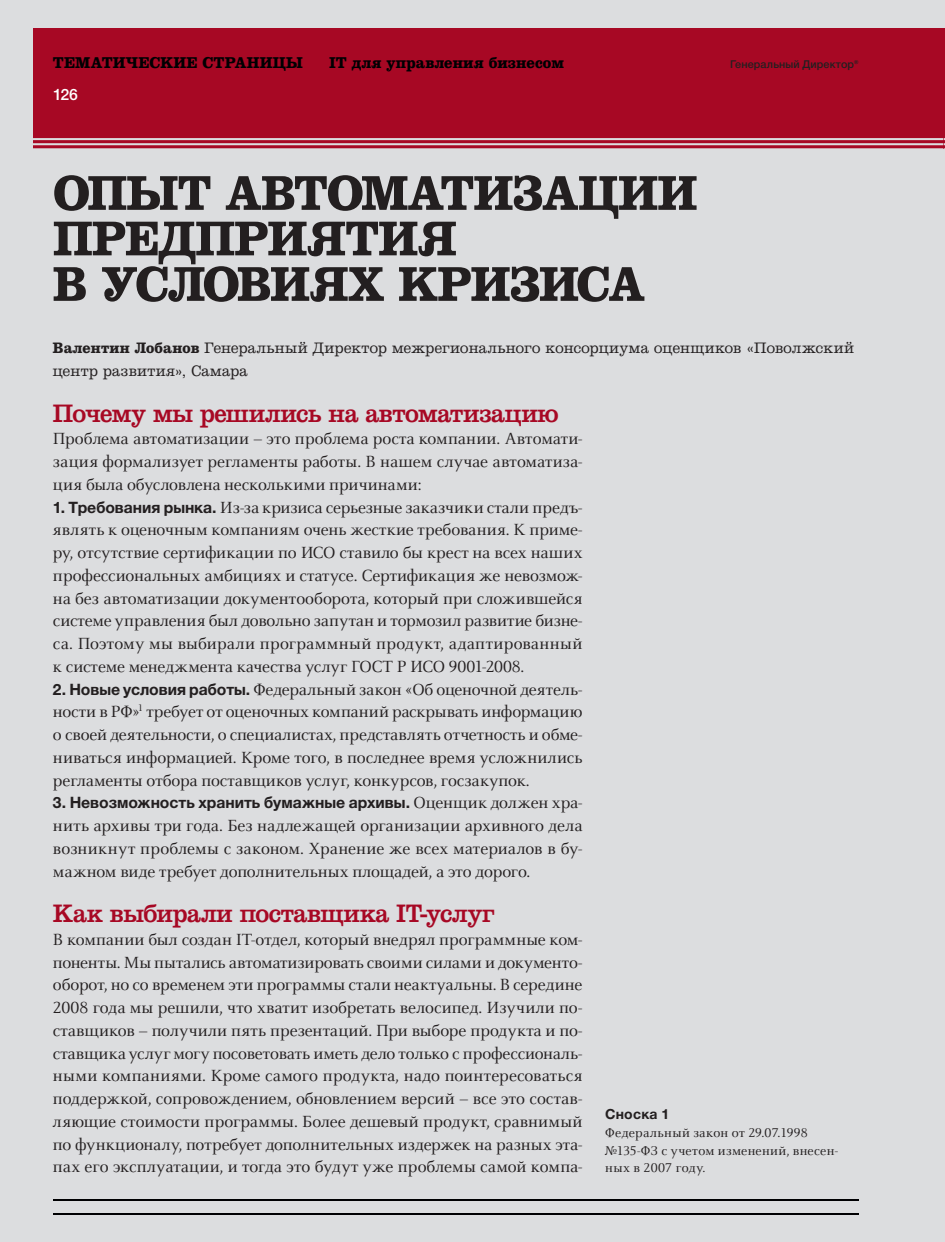
<style>
.page{position:relative;width:945px;height:1242px;background:#fff}
.page>*{position:absolute;margin:0;border:0;box-sizing:border-box;transform-origin:0 0}
.t1{font:700 50.75px/45.5px "IN Ventura";letter-spacing:-.025em;color:#231f20}
.t2{font:26.25px "IN Ventura";letter-spacing:-.015em;color:#a70824}
.t3{font:17.85px/22.8px "GD Celestial";color:#231f20;text-align:justify}
.t4{font:700 16.28px "IN Ventura";letter-spacing:.01em;color:#000002}
.t5{font:300 15.75px/22.8px "IN Ventura";letter-spacing:.015em;color:#231f20}
.t6{font:700 15.75px "Helvetica Neue Cyr";color:#231f20}
.t7{font:500 15.75px "Helvetica Neue Cyr";color:#fff}
.t8{font:14px/17.8px "GD Celestial";letter-spacing:.015em;color:#231f20}
.t9{font:500 10.85px "Helvetica Neue Cyr";letter-spacing:.01em;color:#231f20}
.s1{font-weight:700}
.s2{font-family:"Helvetica Neue Cyr";font-weight:700;font-size:15.75px}
.s3{font-family:"GD Celestial";font-weight:400;font-size:17.85px}
.s4{font-family:"Helvetica Neue Cyr";font-weight:700}
</style>
<div class="page">
<div style="left:0;top:0;width:943px;height:1242px;background:#dcdddf"></div>
<div style="left:33px;top:28px;width:910px;height:121px;background:#a70824"></div>
<hr style="left:53px;top:1213px;width:805px;height:2px;background:#000002">
<hr style="left:53px;top:1199px;width:805px;height:1px;background:#000002">
<hr style="left:33px;top:138px;width:910px;height:2px;background:#dcdddf">
<hr style="left:33px;top:143px;width:910px;height:2px;background:#dcdddf">
<hr style="left:33px;top:148px;width:910px;height:2px;background:#dcdddf">
<hr style="left:943px;top:0;width:1px;height:1242px;background:#dcdddf">
<hr style="left:943px;top:28px;width:1px;height:121px;background:#a70824">
<p class="t4" style="left:53px;top:57px;width:251px">ТЕМАТИЧЕСКИЕ СТРАНИЦЫ</p>
<p class="t4" style="left:329px;top:57px;width:236px">IТ для управления бизнесом</p>
<p class="t9" style="left:730px;top:60px;width:130px">Генеральный Директор®</p>
<p class="t7" style="left:53px;top:89px;width:26px">126</p>
<p class="t1" style="left:53px;top:175px;width:646px">ОПЫТ АВТОМАТИЗАЦИИ<br>ПРЕДПРИЯТИЯ<br>В УСЛОВИЯХ КРИЗИСА</p>
<p class="t5" style="left:53px;top:338px;width:802px"><span class="s1">Валентин Лобанов</span> Генеральный Директор межрегионального консорциума оценщиков «Поволжский центр развития», Самара</p>
<p class="t2" style="left:53px;top:404px;width:507px">Почему мы решились на автоматизацию</p>
<p class="t3" style="left:53px;top:429px;width:531px">Проблема автоматизации – это проблема роста компании. Автомати&shy;зация формализует регламенты работы. В нашем случае автоматиза&shy;ция была обусловлена несколькими причинами:</p>
<p class="t3" style="left:53px;top:497px;width:531px"><span class="s2">1. Требования рынка.</span> Из-за кризиса серьезные заказчики стали предъ&shy;являть к оценочным компаниям очень жесткие требования. К приме&shy;ру, отсутствие сертификации по ИСО ставило бы крест на всех наших профессиональных амбициях и статусе. Сертификация же невозмож&shy;на без автоматизации документооборота, который при сложившейся системе управления был довольно запутан и тормозил развитие бизне&shy;са. Поэтому мы выбирали программный продукт, адаптированный к системе менеджмента качества услуг ГОСТ Р ИСО 9001-2008.</p>
<p class="t3" style="left:53px;top:679px;width:531px"><span class="s2">2. Новые условия работы.</span> Федеральный закон «Об оценочной деятель&shy;ности в РФ»<sup>1</sup> требует от оценочных компаний раскрывать информацию о своей деятельности, о специалистах, представлять отчетность и обме&shy;ниваться информацией. Кроме того, в последнее время усложнились регламенты отбора поставщиков услуг, конкурсов, госзакупок.</p>
<p class="t6" style="left:53px;top:797px;width:531px">3. Невозможность хранить бумажные архивы. <span class="s3">Оценщик должен хра-</span></p>
<p class="t3" style="left:53px;top:816px;width:531px">нить архивы три года. Без надлежащей организации архивного дела возникнут проблемы с законом. Хранение же всех материалов в бу&shy;мажном виде требует дополнительных площадей, а это дорого.</p>
<p class="t2" style="left:53px;top:904px;width:443px">Как выбирали поставщика IT-услуг</p>
<p class="t3" style="left:53px;top:930px;width:531px">В компании был создан IT-отдел, который внедрял программные ком&shy;поненты. Мы пытались автоматизировать своими силами и документо&shy;оборот, но со временем эти программы стали неактуальны. В середине 2008 года мы решили, что хватит изобретать велосипед. Изучили по&shy;ставщиков – получили пять презентаций. При выборе продукта и по&shy;ставщика услуг могу посоветовать иметь дело только с профессиональ&shy;ными компаниями. Кроме самого продукта, надо поинтересоваться поддержкой, сопровождением, обновлением версий – все это состав&shy;ляющие стоимости программы. Более дешевый продукт, сравнимый по функционалу, потребует дополнительных издержек на разных эта&shy;пах его эксплуатации, и тогда это будут уже проблемы самой компа-</p>
<p class="t8" style="left:605px;top:1107px;width:234px"><span class="s4">Сноска 1<br></span>Федеральный закон от 29.07.1998 №135-ФЗ с учетом изменений, внесен&shy;ных в 2007 году.</p>
</div>
